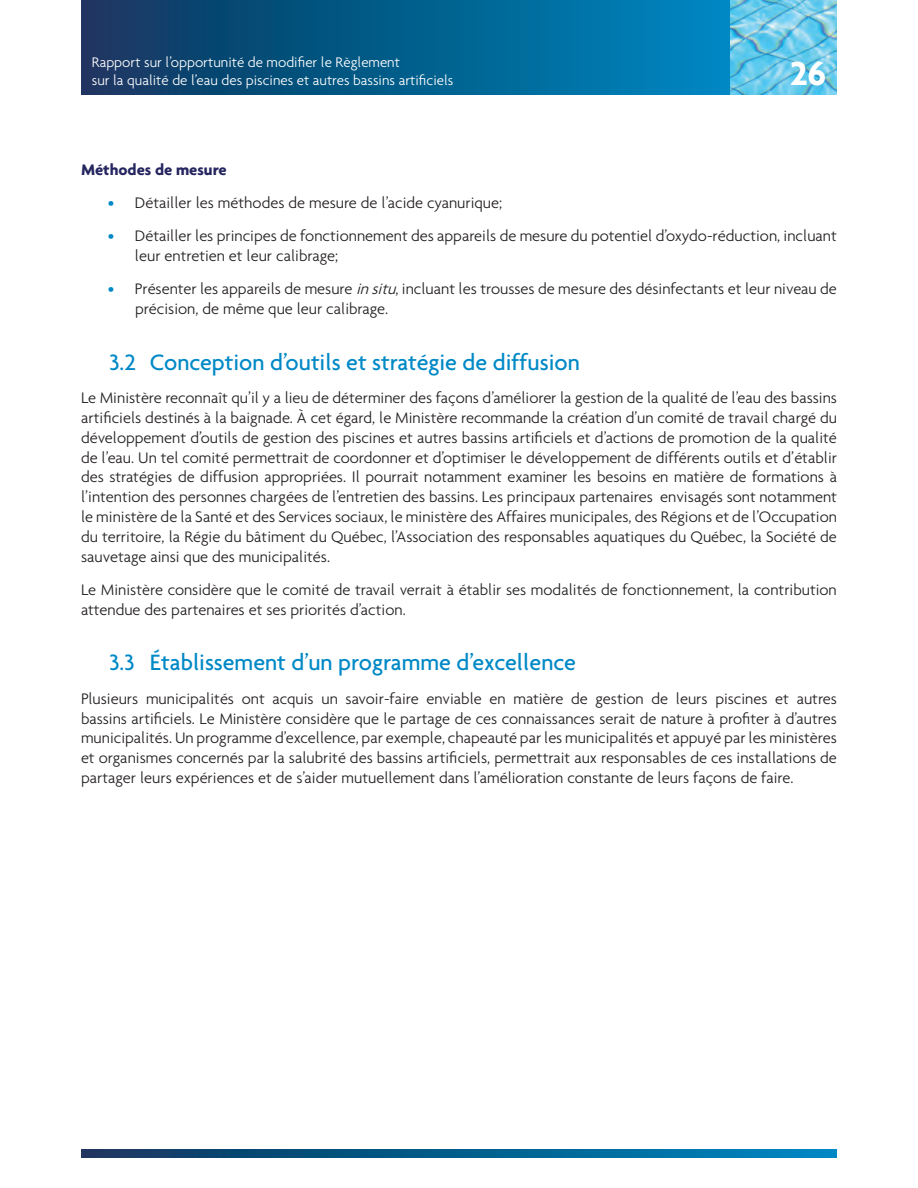
<style>
.page{position:relative;width:918px;height:1188px;background:#fff}
.page>*{position:absolute;margin:0;border:0;box-sizing:border-box;transform-origin:0 0}
.t1{font:700 36px "Agenda";color:#fff}
.t2{font:500 24px "Agenda";color:#0089c6}
.t3{font:300 16.5px/19.8px "Agenda";color:#231f20}
.t4{font:700 16.5px "Agenda";color:#252560}
.t5{font:300 15px/18px "Agenda";color:#fff}
.s1{font-weight:500;color:#0089c6}
.s2{font-style:italic}
</style>
<div class="page">
<svg style="left:81px;top:0;width:649px;height:94px;background:#045e8d"></svg>
<svg style="left:81px;top:1149px;width:755px;height:9px;background:#045e8d"></svg>
<img style="left:730px;top:0;width:106px;height:94px">
<p class="t5" style="left:92px;top:53px;width:363px">Rapport sur l’opportunité de modifier le Règlement<br>sur la qualité de l’eau des piscines et autres bassins artificiels</p>
<h1 class="t1" style="left:790px;top:51px;width:38px">26</h1>
<p class="t4" style="left:81px;top:159px;width:147px">Méthodes de mesure</p>
<p class="t3" style="left:108px;top:192px;width:396px"><span class="s1">•</span> Détailler les méthodes de mesure de l’acide cyanurique;</p>
<p class="t3" style="left:135px;top:226px;width:703px;text-indent:-27px"><span class="s1">•</span> Détailler les principes de fonctionnement des appareils de mesure du potentiel d’oxydo-réduction, incluant leur entretien et leur calibrage;</p>
<p class="t3" style="left:135px;top:279px;width:703px;text-indent:-27px"><span class="s1">•</span> Présenter les appareils de mesure <span class="s2">insitu</span>, incluant les trousses de mesure des désinfectants et leur niveau de précision, de même que leur calibrage.</p>
<h2 class="t2" style="left:110px;top:348px;width:472px">3.2 Conception d’outils et stratégie de diffusion</h2>
<p class="t3" style="left:81px;top:388px;width:758px;text-align:justify">Le Ministère reconnaît qu’il y a lieu de déterminer des façons d’améliorer la gestion de la qualité de l’eau des bassins artificiels destinés à la baignade. À cet égard, le Ministère recommande la création d’un comité de travail chargé du développement d’outils de gestion des piscines et autres bassins artificiels et d’actions de promotion de la qualité de l’eau. Un tel comité permettrait de coordonner et d’optimiser le développement de différents outils et d’établir des stratégies de diffusion appropriées. Il pourrait notamment examiner les besoins en matière de formations à l’intention des personnes chargées de l’entretien des bassins. Les principaux partenaires envisagés sont notamment le ministère de la Santé et des Services sociaux, le ministère des Affaires municipales, des Régions et de l’Occupation du territoire, la Régie du bâtiment du Québec, l’Association des responsables aquatiques du Québec, la Société de sauvetage ainsi que des municipalités.</p>
<p class="t3" style="left:81px;top:579px;width:757px">Le Ministère considère que le comité de travail verrait à établir ses modalités de fonctionnement, la contribution attendue des partenaires et ses priorités d’action.</p>
<h2 class="t2" style="left:110px;top:648px;width:468px">3.3 Établissement d’un programme d’excellence</h2>
<p class="t3" style="left:81px;top:688px;width:758px;text-align:justify">Plusieurs municipalités ont acquis un savoir-faire enviable en matière de gestion de leurs piscines et autres bassins artificiels. Le Ministère considère que le partage de ces connaissances serait de nature à profiter à d’autres municipalités. Un programme d’excellence, par exemple, chapeauté par les municipalités et appuyé par les ministères et organismes concernés par la salubrité des bassins artificiels, permettrait aux responsables de ces installations de partager leurs expériences et de s’aider mutuellement dans l’amélioration constante de leurs façons de faire.</p>
</div>
